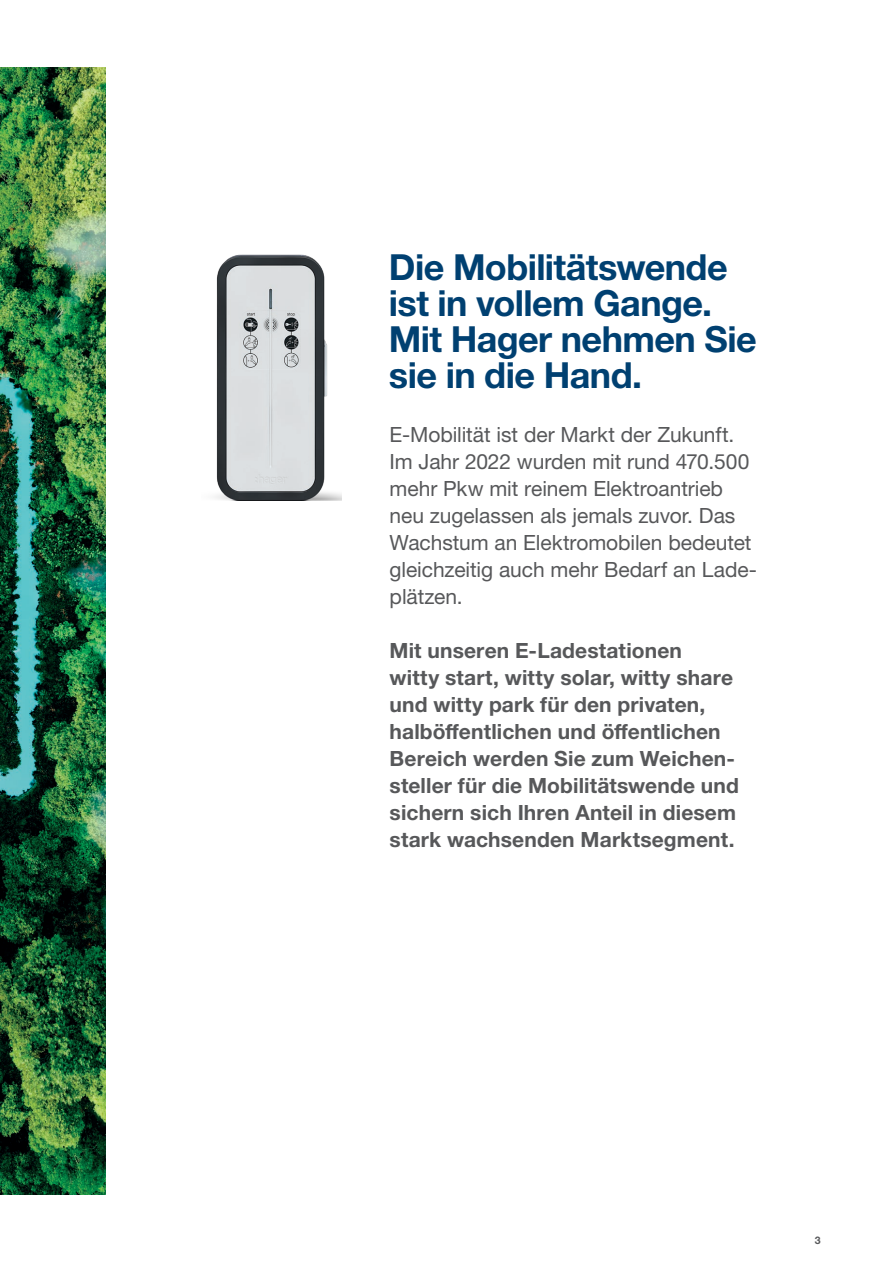
<style>
.page{position:relative;width:893px;height:1263px;background:#fff}
.page>*{position:absolute;margin:0;border:0;box-sizing:border-box;transform-origin:0 0}
.hager_Headline_24pt{font:700 36px/36px "Helvetica Neue LTW1 G";letter-spacing:-.015em;color:#004071}
.hager_Teaser_text_14{font:700 21px/27px "Helvetica Neue LTW1 G";letter-spacing:.005em;color:#57585a}
.hager_Teaser_text_14-2{font:21px/27px "Helvetica Neue LTW1 G";letter-spacing:-.005em;color:#57585a}
.t1{font:700 10.5px "Helvetica Neue LTW1 G";color:#57585a}
</style>
<div class="page">
<img style="left:215px;top:255px;width:126px;height:245px">
<img style="left:0;top:67px;width:105px;height:1128px">
<p class="hager_Headline_24pt" style="left:389px;top:248px;width:369px">Die Mobilitätswende ist in vollem Gange.<br>Mit Hager nehmen Sie sie in die Hand.</p>
<p class="hager_Teaser_text_14-2" style="left:390px;top:420px;width:369px">E-Mobilität ist der Markt der Zukunft.<br>Im Jahr 2022 wurden mit rund 470.500 mehr Pkw mit reinem Elektroantrieb neu zugelassen als jemals zuvor. Das Wachstum an Elektromobilen bedeutet gleichzeitig auch mehr Bedarf an Lade&shy;plätzen.</p>
<p class="hager_Teaser_text_14" style="left:390px;top:636px;width:351px">Mit unseren E-Ladestationen<br>witty start, witty solar, witty share und witty park für den privaten, halböffentlichen und öffentlichen Bereich werden Sie zum Weichen&shy;steller für die Mobilitätswende und sichern sich Ihren Anteil in diesem stark wachsenden Marktsegment.</p>
<p class="t1" style="left:815px;top:1233px;width:7px">3</p>
</div>
